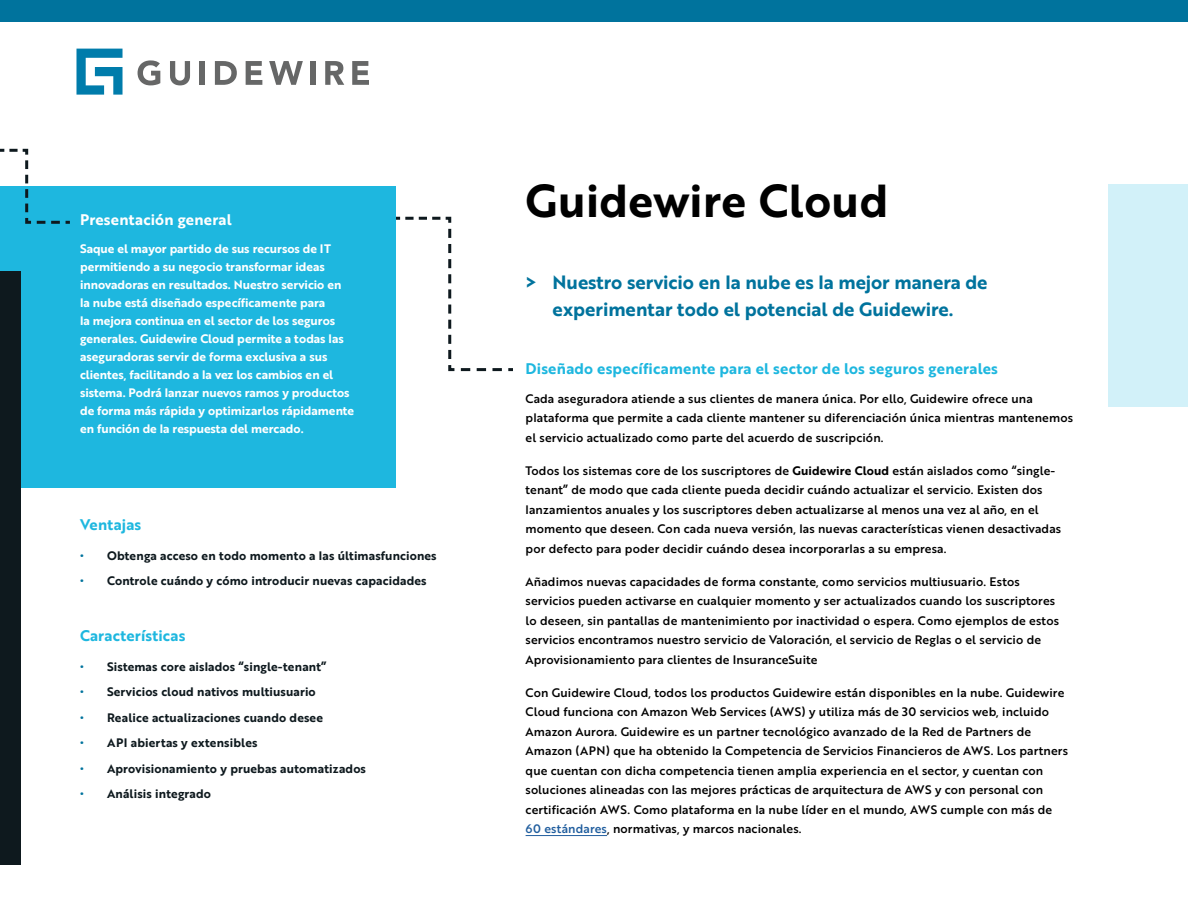
<style>
.page{position:relative;width:1188px;height:918px;background:#fff}
.page>*{position:absolute;margin:0;border:0;box-sizing:border-box;transform-origin:0 0}
.t1{font:45px "Brother 1816 Bold";letter-spacing:.01em;color:#000}
.t2{font:18.75px/27px "Brother 1816 Bold";letter-spacing:-.005em;color:#00739d;text-align:center}
.t3{font:15px "Brother 1816 Bold";letter-spacing:.01em;color:#1eb7df}
.t4{font:15px "Brother 1816 Bold";letter-spacing:.01em;color:#fff}
.t5{font:12px/19.5px "Brother 1816 Medium";letter-spacing:.01em;color:#000}
.t6{font:12px/18px "Brother 1816 Bold";letter-spacing:-.005em;color:#fff}
.t7{font:12px "Brother 1816 Bold";letter-spacing:.01em;color:#0e191e}
.s1{color:#00739d}
.s2{font-family:"Brother 1816 Bold"}
.s3{color:#215e9e}
</style>
<div class="page">
<div style="left:1109px;top:184px;width:79px;height:223px;background:#d2f1f9"></div>
<svg style="left:138px;top:60px;width:22px;height:25px"></svg>
<svg style="left:170px;top:61px;width:20px;height:24px"></svg>
<div style="left:200px;top:61px;width:5px;height:24px;background:#666767"></div>
<svg style="left:215px;top:61px;width:22px;height:24px"></svg>
<svg style="left:246px;top:61px;width:16px;height:24px"></svg>
<svg style="left:269px;top:61px;width:34px;height:24px"></svg>
<div style="left:310px;top:61px;width:5px;height:24px;background:#666767"></div>
<svg style="left:325px;top:61px;width:19px;height:24px"></svg>
<svg style="left:352px;top:61px;width:17px;height:24px"></svg>
<svg style="left:76px;top:49px;width:47px;height:46px"></svg>
<div style="left:0;top:0;width:1188px;height:22px;background:#00739d"></div>
<div style="left:0;top:186px;width:396px;height:302px;background:#1eb7df"></div>
<div style="left:0;top:271px;width:21px;height:594px;background:#0e191e"></div>
<hr style="left:526px;top:835px;width:81px;height:1px;background:#215e9e">
<svg style="left:396px;top:216px;width:117px;height:156px"></svg>
<svg style="left:0;top:148px;width:70px;height:76px"></svg>
<p class="t4" style="left:80px;top:208px;width:153px">Presentación general</p>
<p class="t6" style="left:80px;top:239px;width:276px">Saque el mayor partido de sus recursos de IT permitiendo a su negocio transformar ideas innovadoras en resultados. Nuestro servicio en la nube está diseñado específicamente para<br>la mejora continua en el sector de los seguros generales. Guidewire Cloud permite a todas las aseguradoras servir de forma exclusiva a sus clientes, facilitando a la vez los cambios en el sistema. Podrá lanzar nuevos ramos y productos de forma más rápida y optimizarlos rápidamente en función de la respuesta del mercado.</p>
<p class="t3" style="left:80px;top:513px;width:63px">Ventajas</p>
<p class="t7" style="left:80px;top:547px;width:358px"><span class="s1">•</span> Obtenga acceso en todo momento a las últimasfunciones</p>
<p class="t7" style="left:80px;top:572px;width:348px"><span class="s1">•</span> Controle cuándo y cómo introducir nuevas capacidades</p>
<p class="t3" style="left:80px;top:624px;width:107px">Características</p>
<p class="t7" style="left:80px;top:658px;width:248px"><span class="s1">•</span> Sistemas core aislados “single-tenant”</p>
<p class="t7" style="left:80px;top:683px;width:237px"><span class="s1">•</span> Servicios cloud nativos multiusuario</p>
<p class="t7" style="left:80px;top:709px;width:244px"><span class="s1">•</span> Realice actualizaciones cuando desee</p>
<p class="t7" style="left:80px;top:734px;width:179px"><span class="s1">•</span> API abiertas y extensibles</p>
<p class="t7" style="left:80px;top:760px;width:287px"><span class="s1">•</span> Aprovisionamiento y pruebas automatizados</p>
<p class="t7" style="left:80px;top:785px;width:132px"><span class="s1">•</span> Análisis integrado</p>
<h1 class="t1" style="left:526px;top:166px;width:364px">Guidewire Cloud</h1>
<h2 class="t2" style="left:526px;top:268px;width:464px">&gt; Nuestro servicio en la nube es la mejor manera de experimentar todo el potencial de Guidewire.</h2>
<p class="t3" style="left:526px;top:357px;width:474px">Diseñado específicamente para el sector de los seguros generales</p>
<p class="t5" style="left:526px;top:388px;width:549px">Cada aseguradora atiende a sus clientes de manera única. Por ello, Guidewire ofrece una plataforma que permite a cada cliente mantener su diferenciación única mientras mantenemos el servicio actualizado como parte del acuerdo de suscripción.</p>
<p class="t5" style="left:526px;top:460px;width:537px">Todos los sistemas core de los suscriptores de <span class="s2">Guidewire Cloud</span> están aislados como “single&shy;tenant” de modo que cada cliente pueda decidir cuándo actualizar el servicio. Existen dos lanzamientos anuales y los suscriptores deben actualizarse al menos una vez al año, en el momento que deseen. Con cada nueva versión, las nuevas características vienen desactivadas por defecto para poder decidir cuándo desea incorporarlas a su empresa.</p>
<p class="t5" style="left:526px;top:571px;width:535px">Añadimos nuevas capacidades de forma constante, como servicios multiusuario. Estos servicios pueden activarse en cualquier momento y ser actualizados cuando los suscriptores lo deseen, sin pantallas de mantenimiento por inactividad o espera. Como ejemplos de estos servicios encontramos nuestro servicio de Valoración, el servicio de Reglas o el servicio de Aprovisionamiento para clientes de InsuranceSuite</p>
<p class="t5" style="left:526px;top:682px;width:544px">Con Guidewire Cloud, todos los productos Guidewire están disponibles en la nube. Guidewire Cloud funciona con Amazon Web Services (AWS) y utiliza más de 30 servicios web, incluido Amazon Aurora. Guidewire es un partner tecnológico avanzado de la Red de Partners de Amazon (APN) que ha obtenido la Competencia de Servicios Financieros de AWS. Los partners que cuentan con dicha competencia tienen amplia experiencia en el sector, y cuentan con soluciones alineadas con las mejores prácticas de arquitectura de AWS y con personal con certificación AWS. Como plataforma en la nube líder en el mundo, AWS cumple con más de <span class="s3">60 estándares</span>, normativas, y marcos nacionales.</p>
</div>
